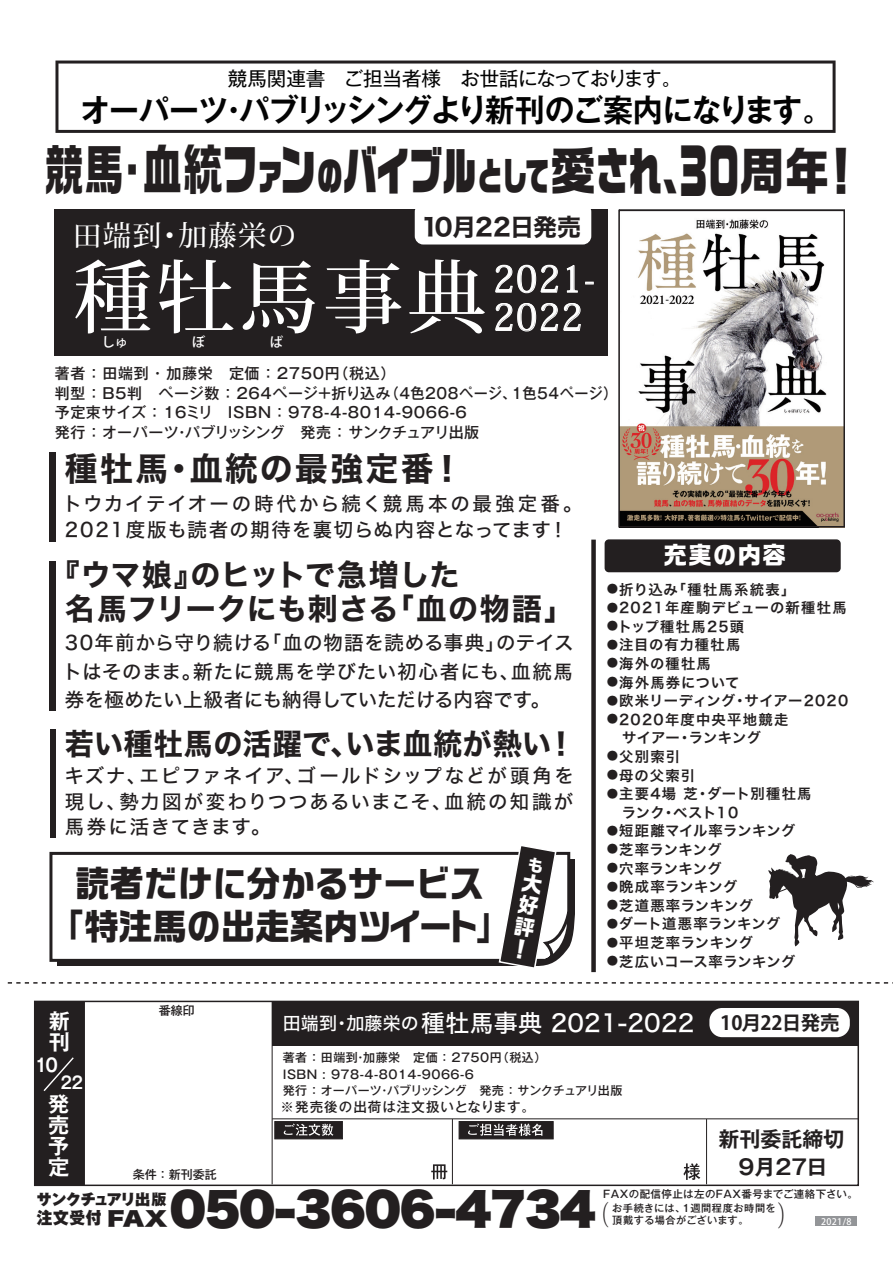
<style>
.page{position:relative;width:893px;height:1263px;background:#fff}
.page>*{position:absolute;margin:0;border:0;box-sizing:border-box;transform-origin:0 0}
.t1{font:500 79.5px "Koz Min Pro";letter-spacing:.05em;color:#fff}
.t2{font:50.4px "Ro G San Srf Std UB";letter-spacing:-.005em;color:#231f20;scale:.66 1}
.t3{font:44.25px "Hira Kaku Std W9";letter-spacing:-.035em;color:#231f20}
.t4{font:500 36.45px/38.2px "Koz Min Pro";letter-spacing:.05em;color:#fff;scale:.93 1}
.t5{font:700 36px/43.5px "Ro G San Srf Std";color:#231f20;text-align:center;scale:.95 1}
.t6{font:33px "Hira Kaku Std W7";letter-spacing:.07em;color:#231f20}
.t7{font:700 31.5px "Gothic MB101 Pr 6 De";letter-spacing:-.05em;color:#030303;scale:.95 1}
.t8{font:30px/33px "Hira Kaku Std W7";letter-spacing:.015em;color:#231f20}
.t9{font:500 28.5px "Koz Min Pro";letter-spacing:.05em;color:#fff}
.t10{font:500 28.05px "Koz Min Pro";color:#231f20;scale:.58 1}
.t11{font:500 27.3px "Koz Min Pro";color:#231f20;scale:.56 1}
.t12{font:24px "Hira Kaku Std W5";letter-spacing:.01em;color:#fff}
.t13{font:24px "Hira Kaku Std W7";letter-spacing:-.03em;color:#231f20}
.t14{font:700 24px "Ro G San Srf Std";letter-spacing:.06em;color:#fff}
.t15{font:700 21.15px/21.1px "Gothic MB101 Pr 6 De";color:#fff}
.t16{font:700 21px/27.8px "Gothic MB101 Pr 6 N De";color:#231f20;text-align:center}
.t17{font:700 21px/21.9px "Ro G San Srf Std";color:#fff;text-align:justify}
.t18{font:19.5px/25.5px "Hira Kaku Std W5";letter-spacing:.05em;color:#231f20}
.t19{font:19.5px/25.5px "Hira Kaku Std W5";letter-spacing:.09em;color:#231f20}
.t20{font:19.5px "Hira Kaku Std W5";letter-spacing:-.01em;color:#231f20}
.t21{font:19.5px "Gothic MB101 Pr 6";letter-spacing:-.01em;color:#030303}
.t22{font:700 19.5px "Koz Go Pro";letter-spacing:-.03em;color:#231f20}
.t23{font:700 18.3px "Gothic MB101 Pr 6 De";color:#fff;scale:.9 1}
.t24{font:700 16.95px "Gothic MB101 Pr 6 De";color:#fff;scale:.87 1}
.t25{font:900 16.5px "Gothic MB101 Pr 6 N";color:#231f20;scale:.95 1}
.t26{font:500 15px/19.5px "Gothic MB101 Pr 6 N";letter-spacing:.04em;color:#231f20}
.t27{font:900 15px "Gothic MB101 Pr 6 N";letter-spacing:-.04em;color:#231f20}
.t28{font:14.25px/18.6px "Hira Kaku Std W6";letter-spacing:.065em;color:#231f20}
.t29{font:14.25px "Hira Kaku Std W6";letter-spacing:.025em;color:#231f20}
.t30{font:14.25px "Hira Kaku Std W6";letter-spacing:.09em;color:#231f20}
.t31{font:14.25px "Hira Kaku Std W6";letter-spacing:.03em;color:#231f20}
.t32{font:14.25px/18.6px "Hira Kaku Std W6";letter-spacing:.085em;color:#231f20}
.t33{font:14.25px "Hira Kaku Std W6";letter-spacing:.035em;color:#231f20}
.t34{font:500 13.5px "Gothic MB101 Pr 6 N";letter-spacing:.08em;color:#231f20}
.t35{font:500 12px/16.5px "Gothic MB101 Pr 6 N";letter-spacing:.04em;color:#231f20}
.t36{font:500 10.5px "Gothic MB101 Pr 6 N";letter-spacing:.04em;color:#231f20}
.t37{font:500 10.2px/12px "Gothic MB101 Pr 6 N";letter-spacing:.045em;color:#231f20}
.t38{font:500 9px "Koz Go Pro";color:#fff}
.s1{font-family:"Ro G San Srf Std";font-weight:700;font-size:54px}
.s2{font-size:54px}
.s3{font-size:40.5px}
.s4{font-size:37.5px}
.s5{font-family:"Ro G San Srf Std";font-weight:700}
.s6{font-size:58.5px}
.s7{font-size:11.4px}
.s8{font-size:18px}
.s9{font-weight:800}
.s10{font-family:"Hira Kaku Std W9";font-weight:400;font-size:19.5px}
</style>
<div class="page">
<div style="left:57px;top:859px;width:518px;height:107px;background:#231f20"></div>
<div style="left:49px;top:852px;width:521px;height:110px;background:#fff;border:3px solid #231f20"></div>
<div style="left:605px;top:539px;width:236px;height:33px;background:#231f20;border-radius:4px"></div>
<div style="left:55px;top:209px;width:553px;height:147px;background:#231f20"></div>
<div style="left:272px;top:1002px;width:586px;height:44px;background:#231f20"></div>
<svg style="left:8px;top:982px;width:885px;height:2px"></svg>
<div style="left:34px;top:1001px;width:825px;height:185px;border:1px solid #231f20"></div>
<hr style="left:272px;top:1002px;width:1px;height:182px;background:#231f20">
<hr style="left:452px;top:1119px;width:1px;height:65px;background:#231f20">
<hr style="left:706px;top:1119px;width:1px;height:65px;background:#231f20">
<svg style="left:431px;top:1164px;width:16px;height:15px"></svg>
<svg style="left:683px;top:1163px;width:17px;height:17px"></svg>
<hr style="left:272px;top:1118px;width:586px;height:1px;background:#231f20">
<div style="left:274px;top:1121px;width:69px;height:18px;background:#231f20;border:1px solid #231f20"></div>
<svg style="left:284px;top:1123px;width:49px;height:13px"></svg>
<div style="left:459px;top:1121px;width:95px;height:18px;background:#231f20"></div>
<svg style="left:468px;top:1123px;width:74px;height:13px"></svg>
<div style="left:709px;top:1008px;width:141px;height:29px;background:#fff;border-radius:13px"></div>
<div style="left:34px;top:1001px;width:51px;height:185px;background:#231f20"></div>
<svg style="left:43px;top:1057px;width:31px;height:34px"></svg>
<div style="left:415px;top:203px;width:176px;height:41px;background:#fff;border-radius:9px"></div>
<img style="left:621px;top:219px;width:221px;height:305px">
<div style="left:618px;top:210px;width:227px;height:317px;border:2px solid #231f20"></div>
<svg style="left:55px;top:61px;width:781px;height:72px"></svg>
<div style="left:816px;top:1216px;width:41px;height:10px;background:#939598"></div>
<svg style="left:495px;top:264px;width:63px;height:29px"></svg>
<svg style="left:566px;top:265px;width:12px;height:28px"></svg>
<svg style="left:585px;top:282px;width:9px;height:2px"></svg>
<svg style="left:495px;top:303px;width:86px;height:29px"></svg>
<div style="left:591px;top:540px;width:5px;height:432px;background:#231f20"></div>
<svg style="left:768px;top:854px;width:106px;height:93px"></svg>
<div style="left:49px;top:452px;width:7px;height:90px;background:#231f20"></div>
<div style="left:50px;top:729px;width:6px;height:109px;background:#231f20"></div>
<div style="left:50px;top:561px;width:6px;height:150px;background:#231f20"></div>
<svg style="left:498px;top:846px;width:77px;height:122px"></svg>
<h3 class="t21" style="left:228px;top:63px;width:455px">競馬関連書　ご担当者様　お世話になっております。</h3>
<h3 class="t7" style="left:80px;top:84px;width:793px">オーパーツ・パブリッシングより新刊のご案内になります。</h3>
<h2 class="t2" style="left:45px;top:134px;width:1232px"><span class="s1">競馬・血統</span><span class="s2">フ</span><span class="s3">ァ</span><span class="s2">ン</span><span class="s4">の</span>バイブル<span class="s4">として</span><span class="s5">愛</span>され、<span class="s6">30</span><span class="s5">周年</span>！</h2>
<h3 class="t9" style="left:73px;top:215px;width:225px">田端到・加藤栄の</h3>
<h3 class="t13" style="left:421px;top:208px;width:161px">10月22日発売</h3>
<h1 class="t1" style="left:73px;top:241px;width:415px">種牡馬事典</h1>
<h3 class="t4" style="left:493px;top:258px;width:110px">2021-<br>2022</h3>
<p class="t26" style="left:55px;top:363px;width:564px">著者 ： 田端到 ・ 加藤栄　定価 ： 2750円（税込）<br>判型 ： B5判　ページ数 ： 264ページ＋折り込み（4色208ページ、1色54ページ）予定束サイズ ： 16ミリ　ISBN ： 978-4-8014-9066-6<br>発行 ： オーパーツ・パブリッシング　発売 ： サンクチュアリ出版</p>
<h3 class="t6" style="left:65px;top:443px;width:400px">種牡馬・血統の最強定番！</h3>
<h3 class="t19" style="left:63px;top:492px;width:521px">トウカイテイオーの時代から続く競馬本の最強定番。<br>2021度版も読者の期待を裏切らぬ内容となってます！</h3>
<h3 class="t8" style="left:65px;top:560px;width:511px;text-indent:-15px">『ウマ娘』のヒットで急増した<br>名馬フリークにも刺さる「血の物語」</h3>
<h3 class="t18" style="left:63px;top:627px;width:512px;line-height:30px">30年前から守り続ける「血の物語を読める事典」のテイストはそのまま。新たに競馬を学びたい初心者にも、血統馬</h3>
<h3 class="t20" style="left:65px;top:684px;width:487px">券を極めたい上級者にも納得していただける内容です。</h3>
<h3 class="t8" style="left:65px;top:728px;width:512px">若い種牡馬の活躍で、いま血統が熱い！</h3>
<h3 class="t18" style="left:64px;top:763px;width:511px;text-align:justify">キズナ、エピファネイア、ゴールドシップなどが頭角を現し、勢力図が変わりつつあるいまこそ、血統の知識が馬券に活きてきます。</h3>
<h3 class="t5" style="left:50px;top:862px;width:485px">読者だけに分かるサービス<br>「特注馬の出走案内ツイート」</h3>
<h3 class="t17" style="left:524px;top:871px;width:12px;rotate:10deg">大好評！</h3>
<h3 class="t14" style="left:664px;top:538px;width:123px">充実の内容</h3>
<p class="t30" style="left:607px;top:578px;width:190px"><span class="s7">●</span>折り込み「種牡馬系統表」</p>
<p class="t30" style="left:607px;top:597px;width:241px"><span class="s7">●</span>2021年産駒デビューの新種牡馬</p>
<p class="t30" style="left:607px;top:615px;width:139px"><span class="s7">●</span>トップ種牡馬25頭</p>
<p class="t28" style="left:607px;top:636px;width:135px"><span class="s7">●</span>注目の有力種牡馬</p>
<p class="t28" style="left:607px;top:655px;width:106px"><span class="s7">●</span>海外の種牡馬</p>
<p class="t28" style="left:607px;top:673px;width:134px"><span class="s7">●</span>海外馬券について</p>
<p class="t29" style="left:607px;top:690px;width:243px"><span class="s7">●</span>欧米リーディング・サイアー2020</p>
<p class="t32" style="left:607px;top:710px;width:183px"><span class="s7">●</span>2020年度中央平地競走　サイアー・ランキング</p>
<p class="t28" style="left:607px;top:748px;width:75px"><span class="s7">●</span>父別索引</p>
<p class="t28" style="left:607px;top:766px;width:90px"><span class="s7">●</span>母の父索引</p>
<p class="t28" style="left:607px;top:785px;width:206px"><span class="s7">●</span>主要4場 芝・ダート別種牡馬　ランク・ベスト10</p>
<p class="t31" style="left:607px;top:820px;width:190px"><span class="s7">●</span>短距離マイル率ランキング</p>
<p class="t29" style="left:607px;top:838px;width:117px"><span class="s7">●</span>芝率ランキング</p>
<p class="t29" style="left:607px;top:857px;width:117px"><span class="s7">●</span>穴率ランキング</p>
<p class="t31" style="left:607px;top:876px;width:132px"><span class="s7">●</span>晩成率ランキング</p>
<p class="t33" style="left:607px;top:894px;width:148px"><span class="s7">●</span>芝道悪率ランキング</p>
<p class="t29" style="left:607px;top:913px;width:175px"><span class="s7">●</span>ダート道悪率ランキング</p>
<p class="t33" style="left:607px;top:931px;width:148px"><span class="s7">●</span>平坦芝率ランキング</p>
<p class="t31" style="left:607px;top:950px;width:190px"><span class="s7">●</span>芝広いコース率ランキング</p>
<h3 class="t15" style="left:49px;top:1009px;width:22px">新刊</h3>
<p class="t23" style="left:35px;top:1050px;width:27px">10</p>
<p class="t24" style="left:61px;top:1069px;width:27px">22</p>
<h3 class="t15" style="left:48px;top:1092px;width:22px;text-align:justify">発売予定</h3>
<p class="t35" style="left:159px;top:1002px;width:37px">番線印</p>
<p class="t35" style="left:133px;top:1165px;width:85px">条件：新刊委託</p>
<h3 class="t12" style="left:283px;top:1004px;width:413px"><span class="s8">田端到・加藤栄の</span>種牡馬事典 2021-2022</h3>
<p class="t35" style="left:283px;top:1049px;width:341px">著者 ： 田端到・加藤栄　定価 ： 2750円（税込）<br>ISBN : 978-4-8014-9066-6<br>発行 ： オーパーツ・パブリッシング　発売 ： サンクチュアリ出版</p>
<p class="t34" style="left:280px;top:1096px;width:256px">※発売後の出荷は注文扱いとなります。</p>
<h3 class="t22" style="left:720px;top:1010px;width:121px">10月22日発売</h3>
<h3 class="t16" style="left:718px;top:1124px;width:127px">新刊委託締切<br>9月27日</h3>
<h3 class="t3" style="left:170px;top:1185px;width:428px">050-3606-4734</h3>
<p class="t27" style="left:37px;top:1186px;width:131px">サンクチュアリ出<span class="s9">版</span></p>
<p class="t25" style="left:37px;top:1204px;width:139px">注文<span class="s9">受</span>付 <span class="s10">FAX</span></p>
<p class="t36" style="left:603px;top:1185px;width:256px">FAXの配信停止は左のFAX番号までご連絡下さい。</p>
<h3 class="t11" style="left:593px;top:1195px;width:29px">（</h3>
<p class="t37" style="left:612px;top:1202px;width:165px">お手続きには、1週間程度お時間を頂戴する場合がございます。</p>
<h3 class="t10" style="left:778px;top:1195px;width:30px">）</h3>
<p class="t38" style="left:821px;top:1216px;width:32px">2021/8</p>
</div>
